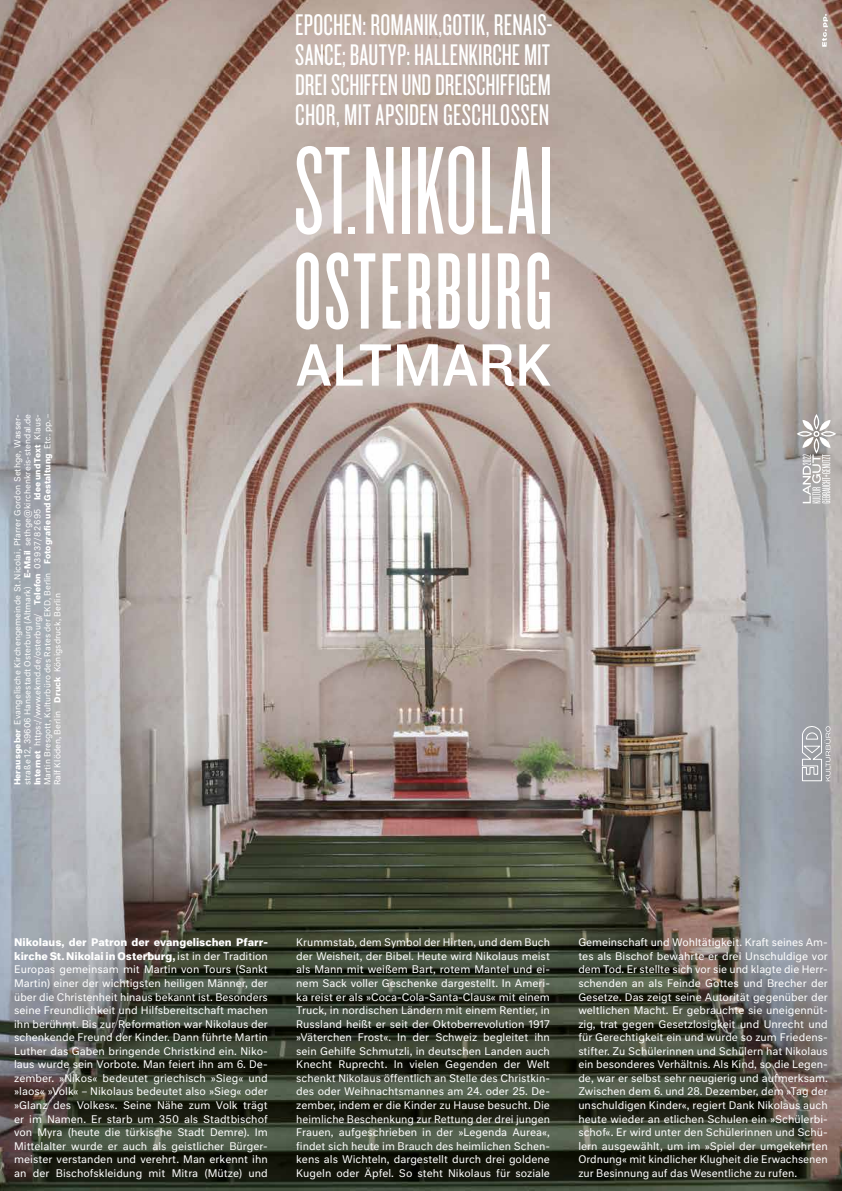
<style>
.page{position:relative;width:842px;height:1191px;background:#fff}
.page>*{position:absolute;margin:0;border:0;box-sizing:border-box;transform-origin:0 0}
.t1{font:130px "Knockout 26 Junior Flywght";letter-spacing:.01em;color:#fff}
.t2{font:113px "Knockout 46 Flyweight";letter-spacing:.03em;color:#fff}
.t3{font:62px "Knockout 31 Junior Middlewt";letter-spacing:.005em;color:#fff}
.t4{font:31px/30px "Knockout 27 Junior Bantamwt";letter-spacing:.005em;color:#fff;text-align:justify}
.t5{font:10.2px/13.5px "Neutral Std";color:#fff;text-align:justify}
.t6{font:8.2px/10px "Neutral Std";letter-spacing:.01em;color:#fff;text-align:justify}
.s1{font-weight:700}
.s2{font-size:72.8px}
</style>
<div class="page">
<img style="left:0;top:0;width:842px;height:1191px">
<svg style="left:802px;top:725px;width:28px;height:56px;background:#afb1b5"></svg>
<svg style="left:822px;top:14px;width:6px;height:33px"></svg>
<svg style="left:797px;top:414px;width:39px;height:89px;background:#bcbab9"></svg>
<p class="t6" style="left:12px;top:785px;width:373px;rotate:-90deg"><span class="s1">Herausgeber</span> Evangelische Kirchengemeinde St. Nicolai, Pfarrer Gordon Sethge, Wasser&shy;straße 12, 39606 Hansestadt Osterburg (Altmark) <span class="s1">E-Mail</span> sethge@kirchenkreis-stendal.de <span class="s1">Internet</span> https://www.ekmd.de/osterburg/ <span class="s1">Telefon</span> 0 39 37 / 8 26 95 <span class="s1">Idee und Text</span> Klaus-Martin Bresgott, Kulturbüro des Rates der EKD, Berlin <span class="s1">Fotografie und Gestaltung</span> Etc. pp. – Ralf Klöden, Berlin <span class="s1">Druck</span> Königsdruck, Berlin</p>
<h3 class="t4" style="left:295px;top:9px;width:258px">EPOCHEN: ROMANIK,GOTIK, RENAIS-SANCE; BAUTYP: HALLENKIRCHE MIT DREI SCHIFFEN UND DREISCHIFFIGEM CHOR, MIT APSIDEN GESCHLOSSEN</h3>
<h1 class="t1" style="left:294px;top:118px;width:261px">ST<span class="s2">.</span>NIKOLAI</h1>
<h2 class="t2" style="left:294px;top:228px;width:259px">OSTERBURG</h2>
<h3 class="t3" style="left:296px;top:322px;width:257px">ALTMARK</h3>
<p class="t5" style="left:14px;top:935px;width:255px;text-align:left"><span class="s1">Nikolaus, der Patron der evangelischen Pfarr&shy;kirche St. Nikolai in Osterburg,</span> ist in der Tradition Europas gemeinsam mit Martin von Tours (Sankt Martin) einer der wichtigsten heiligen Männer, der über die Christenheit hinaus bekannt ist. Besonders seine Freundlichkeit und Hilfsbereitschaft machen ihn berühmt. Bis zur Reformation war Nikolaus der schenkende Freund der Kinder. Dann führte Martin Luther das Gaben bringende Christkind ein. Niko&shy;laus wurde sein Vorbote. Man feiert ihn am 6. De&shy;zember. »Nikos« bedeutet griechisch »Sieg« und »laos« »Volk« – Nikolaus bedeutet also »Sieg« oder »Glanz des Volkes«. Seine Nähe zum Volk trägt er im Namen. Er starb um 350 als Stadtbischof von Myra (heute die türkische Stadt Demre). Im Mittelalter wurde er auch als geistlicher Bürger&shy;meister verstanden und verehrt. Man erkennt ihn an der Bischofskleidung mit Mitra (Mütze) und</p>
<p class="t5" style="left:296px;top:935px;width:255px">Krummstab, dem Symbol der Hirten, und dem Buch der Weisheit, der Bibel. Heute wird Nikolaus meist als Mann mit weißem Bart, rotem Mantel und ei&shy;nem Sack voller Geschenke dargestellt. In Ameri&shy;ka reist er als »Coca-Cola-Santa-Claus« mit einem Truck, in nordischen Ländern mit einem Rentier, in Russland heißt er seit der Oktoberrevolution 1917 »Väterchen Frost«. In der Schweiz begleitet ihn sein Gehilfe Schmutzli, in deutschen Landen auch Knecht Ruprecht. In vielen Gegenden der Welt schenkt Nikolaus öffentlich an Stelle des Christkin&shy;des oder Weihnachtsmannes am 24. oder 25. De&shy;zember, indem er die Kinder zu Hause besucht. Die heimliche Beschenkung zur Rettung der drei jungen Frauen, aufgeschrieben in der »Legenda Aurea«, findet sich heute im Brauch des heimlichen Schen&shy;kens als Wichteln, dargestellt durch drei goldene Kugeln oder Äpfel. So steht Nikolaus für soziale</p>
<p class="t5" style="left:578px;top:935px;width:251px">Gemeinschaft und Wohltätigkeit. Kraft seines Am&shy;tes als Bischof bewahrte er drei Unschuldige vor dem Tod. Er stellte sich vor sie und klagte die Herr&shy;schenden an als Feinde Gottes und Brecher der Gesetze. Das zeigt seine Autorität gegenüber der weltlichen Macht. Er gebrauchte sie uneigennüt&shy;zig, trat gegen Gesetzlosigkeit und Unrecht und für Gerechtigkeit ein und wurde so zum Friedens&shy;stifter. Zu Schülerinnen und Schülern hat Nikolaus ein besonderes Verhältnis. Als Kind, so die Legen&shy;de, war er selbst sehr neugierig und aufmerksam.<br>Zwischen dem 6. und 28. Dezember, dem »Tag der unschuldigen Kinder«, regiert Dank Nikolaus auch heute wieder an etlichen Schulen ein »Schülerbi&shy;schof«. Er wird unter den Schülerinnen und Schü&shy;lern ausgewählt, um im »Spiel der umgekehrten Ordnung« mit kindlicher Klugheit die Erwachsenen zur Besinnung auf das Wesentliche zu rufen.</p>
</div>
